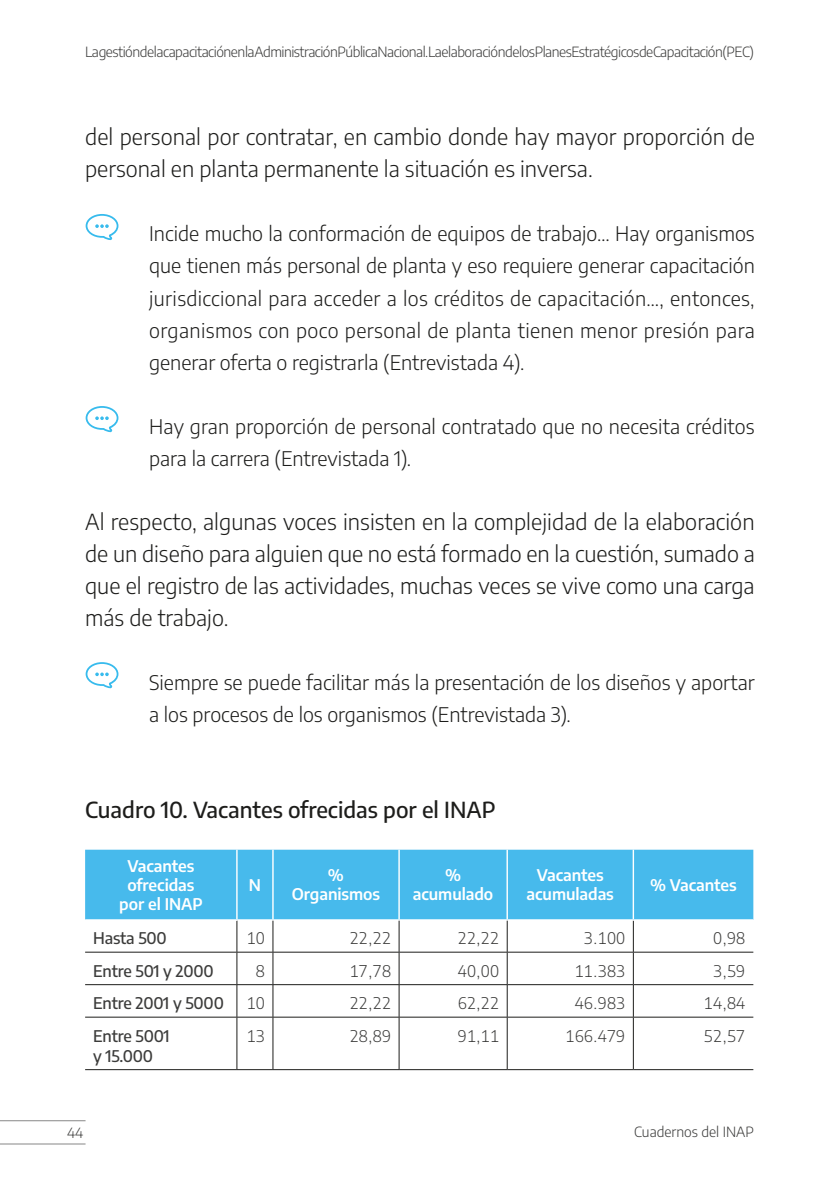
<style>
.page{position:relative;width:840px;height:1191px;background:#fff}
.page>*{position:absolute;margin:0;border:0;box-sizing:border-box;transform-origin:0 0}
.t1{font:300 22px/32px "Encode Sans";color:#1d1d1b}
.Títulos_cuadros{font:500 22px "Encode Sans";color:#1d1d1b}
.Único{font:300 20px/32px "Encode Sans";color:#1d1d1b}
.Números_en_celdas{font:300 16px "Encode Sans";letter-spacing:.01em;color:#3c3c3b}
.Tabla_1_Encabezado_p{font:600 16px/19.2px "Encode Sans";letter-spacing:-.005em;color:#fff;text-align:center}
.Encabezado_secundari{font:500 16px/20px "Encode Sans";letter-spacing:-.01em;color:#3c3c3b}
.Encabezado_izquierdo{font:300 14px "Encode Sans";letter-spacing:-.035em;color:#3c3c3b}
.Pie_izquierdo__B-Bas{font:300 14px "Encode Sans";color:#3c3c3b}
.Foliado_izquierda__B{font:300 14px "Encode Sans";color:#3c3c3b}
</style>
<div class="page">
<hr style="left:0;top:1120px;width:85px;height:1px;background:#878787">
<hr style="left:0;top:1143px;width:85px;height:1px;background:#878787">
<div style="left:85px;top:849px;width:668px;height:70px;background:#47baec"></div>
<hr style="left:272px;top:849px;width:1px;height:70px;background:#fff">
<hr style="left:398px;top:849px;width:1px;height:70px;background:#fff">
<hr style="left:506px;top:849px;width:1px;height:70px;background:#fff">
<hr style="left:272px;top:920px;width:1px;height:32px;background:#1d1d1b">
<hr style="left:398px;top:920px;width:1px;height:32px;background:#1d1d1b">
<hr style="left:506px;top:920px;width:1px;height:32px;background:#1d1d1b">
<hr style="left:85px;top:951px;width:152px;height:1px;background:#1d1d1b">
<hr style="left:237px;top:951px;width:36px;height:1px;background:#1d1d1b">
<hr style="left:273px;top:951px;width:126px;height:1px;background:#1d1d1b">
<hr style="left:272px;top:952px;width:1px;height:32px;background:#1d1d1b">
<hr style="left:399px;top:951px;width:108px;height:1px;background:#1d1d1b">
<hr style="left:398px;top:952px;width:1px;height:32px;background:#1d1d1b">
<hr style="left:507px;top:951px;width:126px;height:1px;background:#1d1d1b">
<hr style="left:506px;top:952px;width:1px;height:32px;background:#1d1d1b">
<hr style="left:633px;top:951px;width:120px;height:1px;background:#1d1d1b">
<hr style="left:85px;top:984px;width:152px;height:1px;background:#1d1d1b">
<hr style="left:237px;top:984px;width:36px;height:1px;background:#1d1d1b">
<hr style="left:273px;top:984px;width:126px;height:1px;background:#1d1d1b">
<hr style="left:272px;top:985px;width:1px;height:31px;background:#1d1d1b">
<hr style="left:399px;top:984px;width:108px;height:1px;background:#1d1d1b">
<hr style="left:398px;top:985px;width:1px;height:31px;background:#1d1d1b">
<hr style="left:507px;top:984px;width:126px;height:1px;background:#1d1d1b">
<hr style="left:506px;top:985px;width:1px;height:31px;background:#1d1d1b">
<hr style="left:633px;top:984px;width:120px;height:1px;background:#1d1d1b">
<hr style="left:85px;top:1016px;width:152px;height:1px;background:#1d1d1b">
<hr style="left:237px;top:1016px;width:36px;height:1px;background:#1d1d1b">
<hr style="left:273px;top:1016px;width:126px;height:1px;background:#1d1d1b">
<hr style="left:272px;top:1017px;width:1px;height:52px;background:#1d1d1b">
<hr style="left:399px;top:1016px;width:108px;height:1px;background:#1d1d1b">
<hr style="left:398px;top:1017px;width:1px;height:52px;background:#1d1d1b">
<hr style="left:507px;top:1016px;width:126px;height:1px;background:#1d1d1b">
<hr style="left:506px;top:1017px;width:1px;height:52px;background:#1d1d1b">
<hr style="left:633px;top:1016px;width:120px;height:1px;background:#1d1d1b">
<hr style="left:85px;top:1069px;width:152px;height:1px;background:#1d1d1b">
<hr style="left:237px;top:1069px;width:36px;height:1px;background:#1d1d1b">
<hr style="left:273px;top:1069px;width:126px;height:1px;background:#1d1d1b">
<hr style="left:399px;top:1069px;width:108px;height:1px;background:#1d1d1b">
<hr style="left:507px;top:1069px;width:126px;height:1px;background:#1d1d1b">
<hr style="left:633px;top:1069px;width:120px;height:1px;background:#1d1d1b">
<hr style="left:236px;top:920px;width:1px;height:32px;background:#1d1d1b">
<hr style="left:236px;top:952px;width:1px;height:32px;background:#1d1d1b">
<hr style="left:236px;top:985px;width:1px;height:31px;background:#1d1d1b">
<hr style="left:236px;top:1017px;width:1px;height:52px;background:#1d1d1b">
<hr style="left:632px;top:920px;width:1px;height:32px;background:#1d1d1b">
<hr style="left:632px;top:952px;width:1px;height:32px;background:#1d1d1b">
<hr style="left:632px;top:985px;width:1px;height:31px;background:#1d1d1b">
<hr style="left:632px;top:1017px;width:1px;height:52px;background:#1d1d1b">
<hr style="left:236px;top:849px;width:1px;height:70px;background:#fff">
<hr style="left:632px;top:849px;width:1px;height:70px;background:#fff">
<svg style="left:86px;top:214px;width:32px;height:26px"></svg>
<svg style="left:86px;top:406px;width:32px;height:26px"></svg>
<svg style="left:86px;top:662px;width:32px;height:26px"></svg>
<p class="Encabezado_izquierdo" style="left:85px;top:42px;width:670px">La gestión de la capacitación en la Administración Pública Nacional. La elaboración de los Planes Estratégicos de Capacitación (PEC)</p>
<p class="t1" style="left:85px;top:120px;width:670px">del personal por contratar, en cambio donde hay mayor proporción de personal en planta permanente la situación es inversa.</p>
<p class="Único" style="left:149px;top:217px;width:606px;text-align:justify">Incide mucho la conformación de equipos de trabajo… Hay organismos que tienen más personal de planta y eso requiere generar capacitación jurisdiccional para acceder a los créditos de capacitación…, entonces, organismos con poco personal de planta tienen menor presión para generar oferta o registrarla (Entrevistada 4).</p>
<p class="Único" style="left:149px;top:409px;width:606px">Hay gran proporción de personal contratado que no necesita créditos para la carrera (Entrevistada 1).</p>
<p class="t1" style="left:85px;top:504px;width:670px;text-align:justify">Al respecto, algunas voces insisten en la complejidad de la elaboración de un diseño para alguien que no está formado en la cuestión, sumado a que el registro de las actividades, muchas veces se vive como una carga más de trabajo.</p>
<p class="Único" style="left:149px;top:665px;width:606px">Siempre se puede facilitar más la presentación de los diseños y aportar a los procesos de los organismos (Entrevistada 3).</p>
<p class="Títulos_cuadros" style="left:85px;top:794px;width:411px">Cuadro 10. Vacantes ofrecidas por el INAP</p>
<p class="Tabla_1_Encabezado_p" style="left:119px;top:855px;width:85px">Vacantes ofrecidas por el INAP</p>
<p class="Tabla_1_Encabezado_p" style="left:249px;top:874px;width:14px">N</p>
<p class="Tabla_1_Encabezado_p" style="left:292px;top:865px;width:90px">%<br>Organismos</p>
<p class="Tabla_1_Encabezado_p" style="left:412px;top:865px;width:82px">% acumulado</p>
<p class="Tabla_1_Encabezado_p" style="left:526px;top:865px;width:89px">Vacantes acumuladas</p>
<p class="Tabla_1_Encabezado_p" style="left:649px;top:874px;width:88px">% Vacantes</p>
<p class="Encabezado_secundari" style="left:93px;top:927px;width:75px">Hasta 500</p>
<p class="Números_en_celdas" style="left:246px;top:927px;width:20px">10</p>
<p class="Números_en_celdas" style="left:349px;top:927px;width:43px">22,22</p>
<p class="Números_en_celdas" style="left:457px;top:927px;width:43px">22,22</p>
<p class="Números_en_celdas" style="left:583px;top:927px;width:43px">3.100</p>
<p class="Números_en_celdas" style="left:712px;top:927px;width:34px">0,98</p>
<p class="Encabezado_secundari" style="left:93px;top:960px;width:122px">Entre 501 y 2000</p>
<p class="Números_en_celdas" style="left:256px;top:959px;width:11px">8</p>
<p class="Números_en_celdas" style="left:349px;top:959px;width:43px">17,78</p>
<p class="Números_en_celdas" style="left:457px;top:959px;width:43px">40,00</p>
<p class="Números_en_celdas" style="left:574px;top:959px;width:52px">11.383</p>
<p class="Números_en_celdas" style="left:712px;top:959px;width:34px">3,59</p>
<p class="Encabezado_secundari" style="left:93px;top:992px;width:132px">Entre 2001 y 5000</p>
<p class="Números_en_celdas" style="left:246px;top:992px;width:20px">10</p>
<p class="Números_en_celdas" style="left:349px;top:992px;width:43px">22,22</p>
<p class="Números_en_celdas" style="left:457px;top:992px;width:43px">62,22</p>
<p class="Números_en_celdas" style="left:574px;top:992px;width:52px">46.983</p>
<p class="Números_en_celdas" style="left:703px;top:992px;width:43px">14,84</p>
<p class="Encabezado_secundari" style="left:93px;top:1025px;width:78px">Entre 5001 y 15.000</p>
<p class="Números_en_celdas" style="left:246px;top:1024px;width:20px">13</p>
<p class="Números_en_celdas" style="left:349px;top:1024px;width:43px">28,89</p>
<p class="Números_en_celdas" style="left:457px;top:1024px;width:43px">91,11</p>
<p class="Números_en_celdas" style="left:565px;top:1024px;width:61px">166.479</p>
<p class="Números_en_celdas" style="left:703px;top:1024px;width:43px">52,57</p>
<p class="Foliado_izquierda__B" style="left:67px;top:1122px;width:18px">44</p>
<p class="Pie_izquierdo__B-Bas" style="left:634px;top:1122px;width:121px">Cuadernos del INAP</p>
</div>
